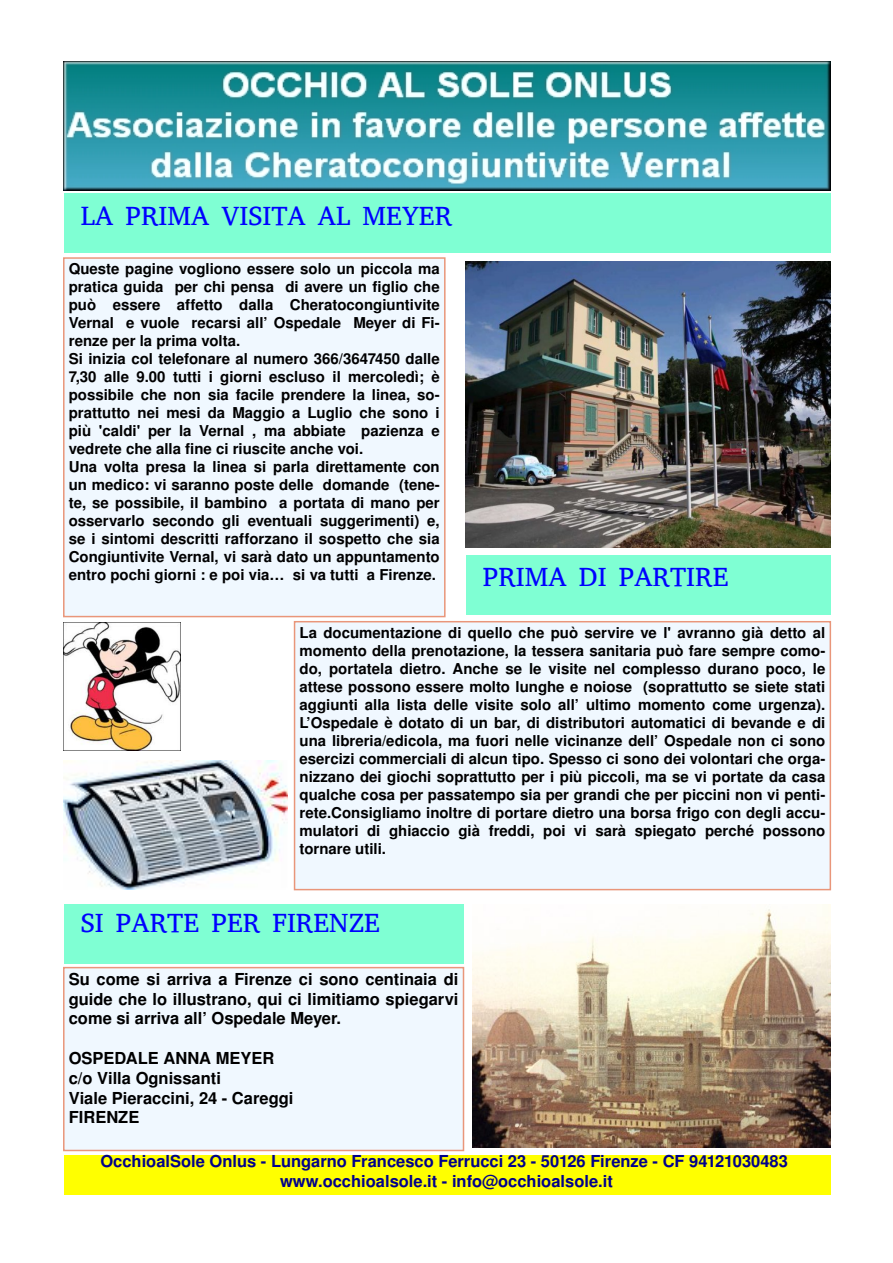
<style>
.page{position:relative;width:893px;height:1263px;background:#fff}
.page>*{position:absolute;margin:0;border:0;box-sizing:border-box;transform-origin:0 0}
.t1{font:27px "Abyssinica SIL";color:#00f}
.t2{font:700 16.5px/19.8px "Nimbus San L";color:#000;text-align:justify}
.t3{font:700 16.5px/19.8px "Nimbus San L";color:#00008b;text-align:center}
.t4{font:700 15px/18px "Nimbus San L";color:#000}
</style>
<div class="page">
<img style="left:64px;top:62px;width:766px;height:128px">
<div style="left:64px;top:194px;width:766px;height:59px;background:#7fffd3"></div>
<div style="left:64px;top:258px;width:381px;height:358px;background:#f0f8ff"></div>
<div style="left:63px;top:257px;width:383px;height:360px;border:2px solid #e9967a"></div>
<img style="left:466px;top:261px;width:364px;height:287px">
<div style="left:295px;top:622px;width:535px;height:268px;background:#f0f8ff"></div>
<div style="left:294px;top:621px;width:537px;height:269px;border:2px solid #e9967a"></div>
<img style="left:64px;top:760px;width:223px;height:130px">
<div style="left:466px;top:555px;width:364px;height:60px;background:#7fffd3"></div>
<div style="left:64px;top:905px;width:399px;height:59px;background:#7fffd3"></div>
<div style="left:64px;top:968px;width:399px;height:182px;background:#f0f8ff"></div>
<div style="left:63px;top:967px;width:401px;height:184px;border:2px solid #e9967a"></div>
<img style="left:473px;top:905px;width:357px;height:242px">
<div style="left:64px;top:1155px;width:766px;height:39px;background:#ff0"></div>
<img style="left:64px;top:622px;width:116px;height:128px">
<h1 class="t1" style="left:81px;top:202px;width:373px">LA PRIMA VISITA AL MEYER</h1>
<p class="t4" style="left:69px;top:261px;width:372px">Queste pagine vogliono essere solo un piccola ma pratica guida per chi pensa di avere un figlio che può essere affetto dalla Cheratocongiuntivite Vernal e vuole recarsi all’ Ospedale Meyer di Fi&shy;renze per la prima volta.<br>Si inizia col telefonare al numero 366/3647450 dalle 7,30 alle 9.00 tutti i giorni escluso il mercoledì; è possibile che non sia facile prendere la linea, so&shy;prattutto nei mesi da Maggio a Luglio che sono i più 'caldi' per la Vernal , ma abbiate pazienza e vedrete che alla fine ci riuscite anche voi.<br>Una volta presa la linea si parla direttamente con un medico: vi saranno poste delle domande (tene&shy;te, se possibile, il bambino a portata di mano per osservarlo secondo gli eventuali suggerimenti) e, se i sintomi descritti rafforzano il sospetto che sia Congiuntivite Vernal, vi sarà dato un appuntamento entro pochi giorni : e poi via… si va tutti a Firenze.</p>
<h1 class="t1" style="left:483px;top:564px;width:247px">PRIMA DI PARTIRE</h1>
<p class="t4" style="left:300px;top:625px;width:527px;text-align:justify">La documentazione di quello che può servire ve l' avranno già detto al momento della prenotazione, la tessera sanitaria può fare sempre como&shy;do, portatela dietro. Anche se le visite nel complesso durano poco, le attese possono essere molto lunghe e noiose (soprattutto se siete stati aggiunti alla lista delle visite solo all’ ultimo momento come urgenza).<br>L’Ospedale è dotato di un bar, di distributori automatici di bevande e di una libreria/edicola, ma fuori nelle vicinanze dell’ Ospedale non ci sono esercizi commerciali di alcun tipo. Spesso ci sono dei volontari che orga&shy;nizzano dei giochi soprattutto per i più piccoli, ma se vi portate da casa qualche cosa per passatempo sia per grandi che per piccini non vi penti&shy;rete.Consigliamo inoltre di portare dietro una borsa frigo con degli accu&shy;mulatori di ghiaccio già freddi, poi vi sarà spiegato perché possono tornare utili.</p>
<h1 class="t1" style="left:81px;top:909px;width:301px">SI PARTE PER FIRENZE</h1>
<p class="t2" style="left:69px;top:971px;width:391px">Su come si arriva a Firenze ci sono centinaia di guide che lo illustrano, qui ci limitiamo spiegarvi come si arriva all’ Ospedale Meyer.</p>
<p class="t2" style="left:69px;top:1050px;width:226px;text-align:left">OSPEDALE ANNA MEYER c/o Villa Ognissanti<br>Viale Pieraccini, 24 - Careggi<br>FIRENZE</p>
<p class="t3" style="left:100px;top:1153px;width:689px">OcchioalSole Onlus - Lungarno Francesco Ferrucci 23 - 50126 Firenze - CF 94121030483 www.occhioalsole.it - info@occhioalsole.it</p>
</div>
